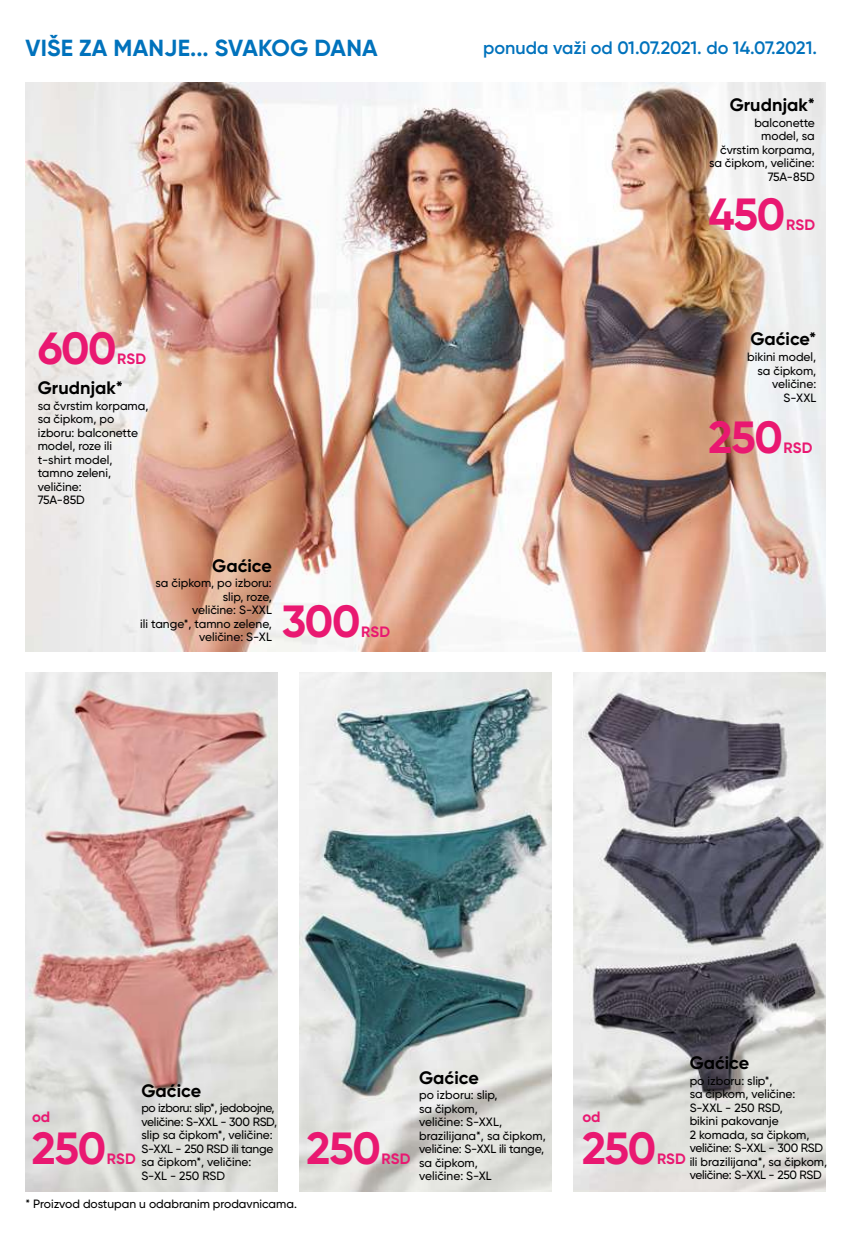
<style>
.page{position:relative;width:851px;height:1234px;background:#fff}
.page>*{position:absolute;margin:0;border:0;box-sizing:border-box;transform-origin:0 0}
.t1{font:700 45px "Gilroy";letter-spacing:-.03em;color:#e91871}
.t2{font:700 23.25px "Gilroy";letter-spacing:.01em;color:#0072bc}
.t3{font:700 18px "Gilroy";color:#000}
.t4{font:600 18px "Gilroy";letter-spacing:-.005em;color:#0072bc}
.t5{font:700 15px "Gilroy";color:#e91871}
.t6{font:500 12px/13.5px "Gilroy";color:#000;text-align:right}
.t7{font:500 12px/13.5px "Gilroy";letter-spacing:-.02em;color:#000}
</style>
<div class="page">
<img style="left:299px;top:672px;width:252px;height:519px">
<img style="left:26px;top:672px;width:252px;height:519px">
<img style="left:26px;top:83px;width:799px;height:568px">
<img style="left:573px;top:672px;width:252px;height:519px">
<hr style="left:850px;top:510px;width:1px;height:723px;background:#f3f3f3">
<h2 class="t2" style="left:26px;top:34px;width:353px">VIŠE ZA MANJE... SVAKOG DANA</h2>
<h3 class="t4" style="left:483px;top:37px;width:335px">ponuda važi od 01.07.2021. do 14.07.2021.</h3>
<h3 class="t3" style="left:729px;top:93px;width:87px">Grudnjak*</h3>
<p class="t6" style="left:709px;top:115px;width:107px">balconette<br>model, sa<br>čvrstim korpama, sa čipkom, veličine:<br>75A-85D</p>
<h1 class="t1" style="left:38px;top:320px;width:80px">600</h1>
<p class="t5" style="left:117px;top:349px;width:30px">RSD</p>
<h3 class="t3" style="left:38px;top:376px;width:87px">Grudnjak*</h3>
<p class="t6" style="left:38px;top:398px;width:112px;text-align:left">sa čvrstim korpama, sa čipkom, po izboru: balconette model, roze ili t-shirt model, tamno zeleni, veličine:<br>75A-85D</p>
<h3 class="t3" style="left:212px;top:554px;width:61px">Gaćice</h3>
<p class="t6" style="left:140px;top:576px;width:133px">sa čipkom, po izboru: slip, roze,<br>veličine: S-XXL<br>ili tange*, tamno zelene, veličine: S-XL</p>
<h1 class="t1" style="left:281px;top:592px;width:80px">300</h1>
<p class="t5" style="left:361px;top:622px;width:30px">RSD</p>
<h1 class="t1" style="left:708px;top:186px;width:78px">450</h1>
<p class="t5" style="left:786px;top:216px;width:30px">RSD</p>
<h3 class="t3" style="left:750px;top:328px;width:67px">Gaćice*</h3>
<p class="t6" style="left:747px;top:350px;width:71px">bikini model, sa čipkom, veličine:<br>S-XXL</p>
<h1 class="t1" style="left:708px;top:409px;width:76px">250</h1>
<p class="t5" style="left:783px;top:438px;width:30px">RSD</p>
<h3 class="t3" style="left:141px;top:1078px;width:61px">Gaćice</h3>
<p class="t7" style="left:141px;top:1100px;width:137px">po izboru: slip*, jedobojne, veličine: S-XXL - 300 RSD, slip sa čipkom*, veličine:<br>S-XXL - 250 RSD ili tange sa čipkom*, veličine:<br>S-XL - 250 RSD</p>
<p class="t5" style="left:32px;top:1107px;width:20px">od</p>
<h1 class="t1" style="left:32px;top:1120px;width:76px">250</h1>
<p class="t5" style="left:107px;top:1149px;width:30px">RSD</p>
<p class="t6" style="left:25px;top:1196px;width:273px">* Proizvod dostupan u odabranim prodavnicama.</p>
<h1 class="t1" style="left:306px;top:1120px;width:76px">250</h1>
<p class="t5" style="left:381px;top:1149px;width:30px">RSD</p>
<h3 class="t3" style="left:419px;top:1065px;width:61px">Gaćice</h3>
<p class="t6" style="left:419px;top:1087px;width:128px;text-align:left">po izboru: slip,<br>sa čipkom,<br>veličine: S-XXL, brazilijana*, sa čipkom, veličine: S-XXL ili tange, sa čipkom,<br>veličine: S-XL</p>
<h3 class="t3" style="left:689px;top:1051px;width:61px">Gaćice</h3>
<p class="t6" style="left:689px;top:1073px;width:139px;text-align:left">po izboru: slip*,<br>sa čipkom, veličine:<br>S-XXL - 250 RSD,<br>bikini pakovanje<br>2 komada, sa čipkom, veličine: S-XXL - 300 RSD ili brazilijana*, sa čipkom, veličine: S-XXL - 250 RSD</p>
<p class="t5" style="left:582px;top:1107px;width:20px">od</p>
<h1 class="t1" style="left:582px;top:1120px;width:76px">250</h1>
<p class="t5" style="left:657px;top:1149px;width:30px">RSD</p>
</div>
